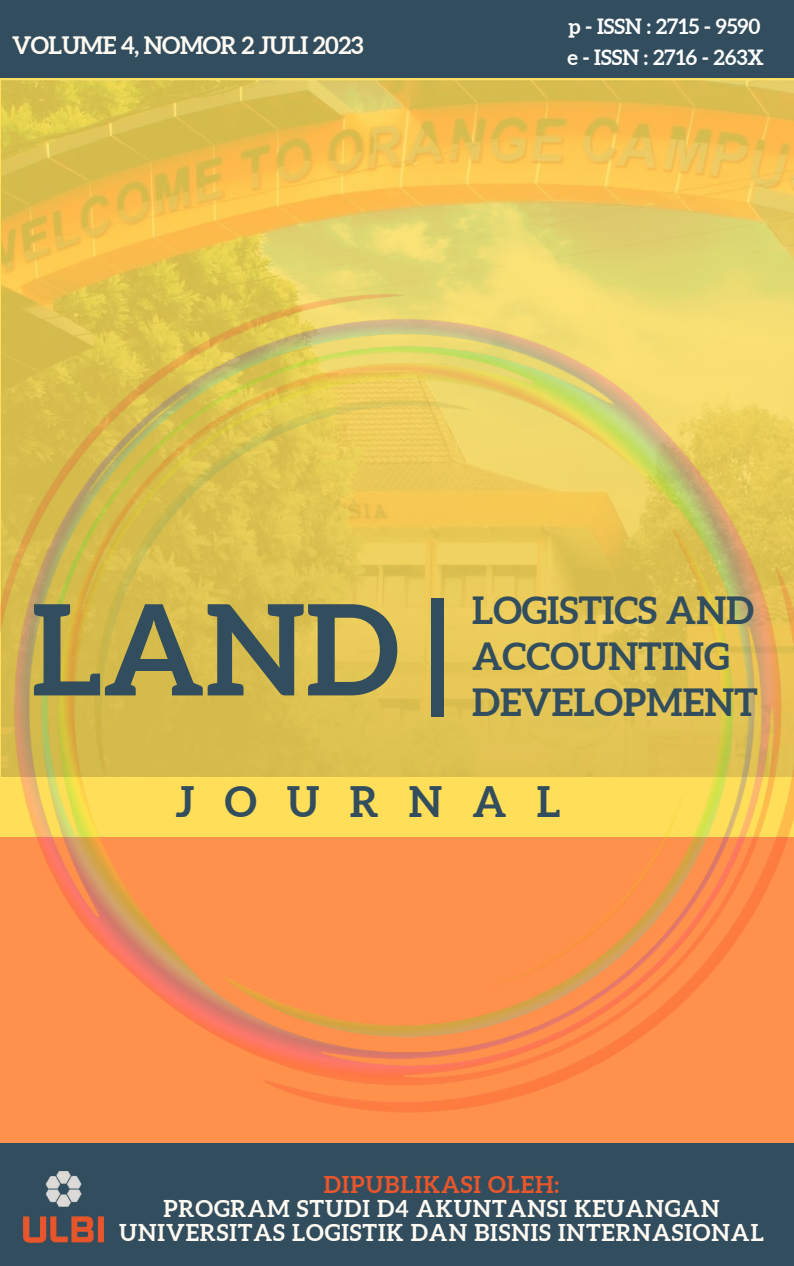
<style>
.page{position:relative;width:794px;height:1266px;background:#fff}
.page>*{position:absolute;margin:0;border:0;box-sizing:border-box;transform-origin:0 0}
.t1{font:700 126.07px "Aleo";color:#324d5d}
.t2{font:700 42px "Aleo";letter-spacing:.72em;color:#324d5d}
.t3{font:700 37.5px/45.8px "Aleo";color:#324d5d}
.t4{font:700 24px "Aleo";letter-spacing:-.02em;color:#fffbf3}
.t5{font:700 23.17px/23.6px "Aleo";letter-spacing:.04em;color:#fffbf3;text-align:center}
.t6{font:700 23.17px "Aleo";letter-spacing:.04em;color:#e8562c}
.t7{font:700 21px "Aleo";color:#fff}
</style>
<div class="page">
<div style="left:0;top:0;width:793px;height:1266px;background:#ff914d"></div>
<div style="left:0;top:1143px;width:793px;height:123px;background:#324d5d"></div>
<div style="left:0;top:0;width:793px;height:78px;background:#324d5d"></div>
<img style="left:1px;top:79px;width:792px;height:215px">
<img style="left:0;top:294px;width:793px;height:818px">
<img style="left:24px;top:1171px;width:79px;height:72px">
<p class="t4" style="left:12px;top:31px;width:353px">VOLUME 4, NOMOR 2 JULI 2023</p>
<p class="t7" style="left:568px;top:14px;width:193px">p - ISSN : 2715 - 9590</p>
<p class="t7" style="left:567px;top:46px;width:198px">e - ISSN : 2716 - 263X</p>
<h1 class="t1" style="left:31px;top:577px;width:417px">LAND |</h1>
<h3 class="t3" style="left:472px;top:588px;width:287px">LOGISTICS AND<br>ACCOUNTING<br>DEVELOPMENT</h3>
<h2 class="t2" style="left:175px;top:777px;width:386px">JOURNAL</h2>
<p class="t6" style="left:323px;top:1171px;width:237px">DIPUBLIKASI OLEH:</p>
<p class="t5" style="left:119px;top:1196px;width:645px">PROGRAM STUDI D4 AKUNTANSI KEUANGAN<br>UNIVERSITAS LOGISTIK DAN BISNIS INTERNASIONAL</p>
</div>
